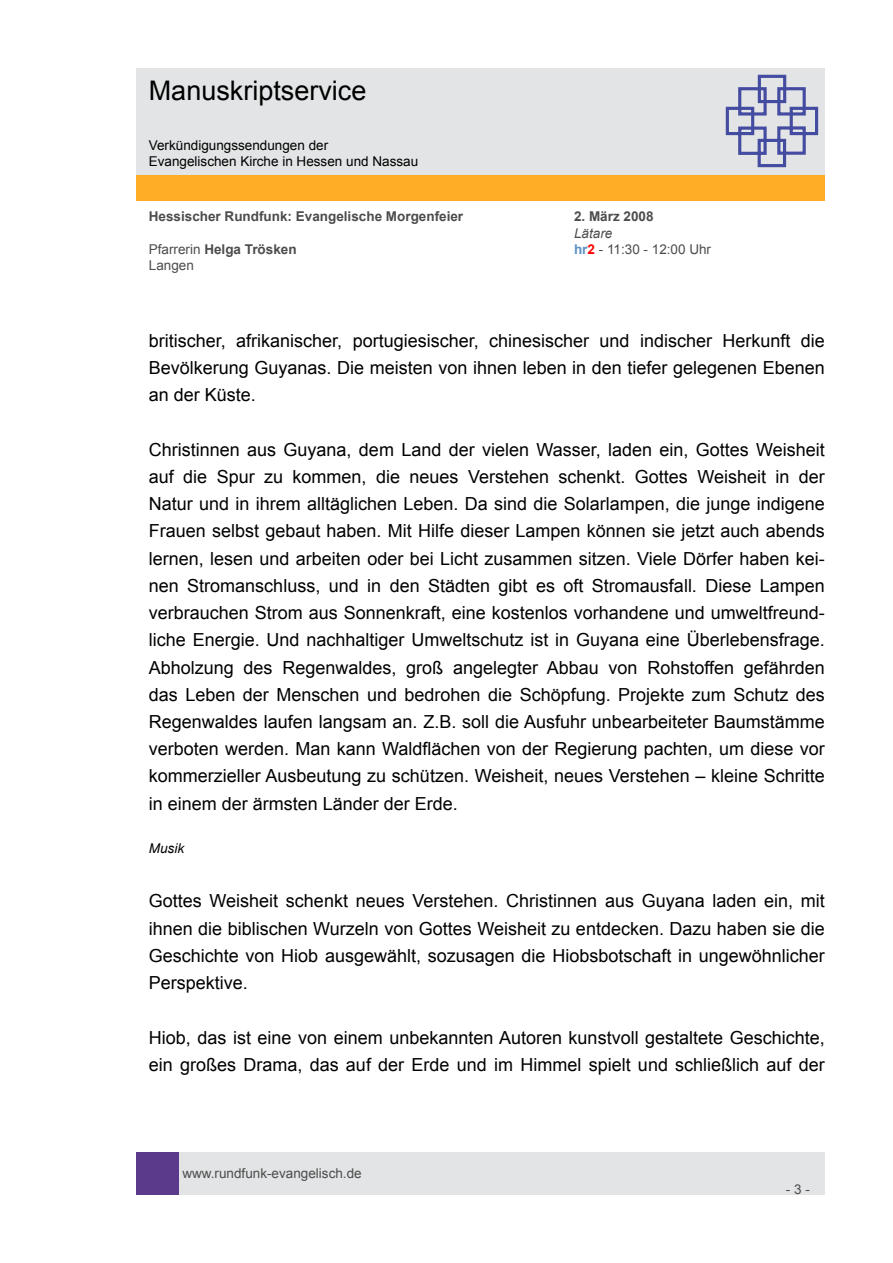
<style>
.page{position:relative;width:893px;height:1263px;background:#fff}
.page>*{position:absolute;margin:0;border:0;box-sizing:border-box;transform-origin:0 0}
.t1{font:27px "Arial";color:#000}
.t2{font:18px/27.2px "Arial";color:#000;text-align:justify}
.t3{font:700 13.5px "Arial";color:#4c4c4c}
.t4{font:13.5px/16.2px "Arial";color:#000}
.t5{font:13.5px "Arial";color:#4c4c4c}
.t6{font:italic 13.5px "Arial";color:#4c4c4c}
.t7{font:italic 13.5px "Arial";color:#000}
.s1{font-weight:400}
.s2{font-weight:700;color:#5b90c2}
.s3{font-weight:700;color:#f00}
</style>
<div class="page">
<div style="left:179px;top:1152px;width:646px;height:43px;background:#e3e4e5"></div>
<div style="left:136px;top:1152px;width:43px;height:43px;background:#5c3a8b"></div>
<div style="left:136px;top:175px;width:689px;height:26px;background:#ffad26"></div>
<div style="left:136px;top:68px;width:689px;height:106px;background:#e3e4e5"></div>
<svg style="left:725px;top:74px;width:94px;height:94px"></svg>
<h1 class="t1" style="left:149px;top:73px;width:219px">Manuskriptservice</h1>
<p class="t4" style="left:149px;top:137px;width:271px">Verkündigungssendungen der<br>Evangelischen Kirche in Hessen und Nassau</p>
<p class="t3" style="left:149px;top:208px;width:316px">Hessischer Rundfunk: Evangelische Morgenfeier</p>
<p class="t3" style="left:574px;top:208px;width:81px">2. März 2008</p>
<p class="t6" style="left:574px;top:224px;width:40px">Lätare</p>
<p class="t3" style="left:149px;top:240px;width:149px"><span class="s1">Pfarrerin</span> Helga Trösken</p>
<p class="t5" style="left:574px;top:240px;width:139px"><span class="s2">hr</span><span class="s3">2</span> - 11 :30 - 1 2:00 Uhr</p>
<p class="t5" style="left:149px;top:256px;width:47px">Langen</p>
<p class="t2" style="left:149px;top:327px;width:678px">britischer, afrikanischer, portugiesischer, chinesischer und indischer Herkunft die Bevölkerung Guyanas. Die meisten von ihnen leben in den tiefer gelegenen Ebenen an der Küste.</p>
<p class="t2" style="left:149px;top:436px;width:678px">Christinnen aus Guyana, dem Land der vielen Wasser, laden ein, Gottes Weisheit auf die Spur zu kommen, die neues Verstehen schenkt. Gottes Weisheit in der Natur und in ihrem alltäglichen Leben. Da sind die Solarlampen, die junge indigene Frauen selbst gebaut haben. Mit Hilfe dieser Lampen können sie jetzt auch abends lernen, lesen und arbeiten oder bei Licht zusammen sitzen. Viele Dörfer haben kei&shy;nen Stromanschluss, und in den Städten gibt es oft Stromausfall. Diese Lampen verbrauchen Strom aus Sonnenkraft, eine kostenlos vorhandene und umweltfreund&shy;liche Energie. Und nachhaltiger Umweltschutz ist in Guyana eine Überlebensfrage.<br>Abholzung des Regenwaldes, groß angelegter Abbau von Rohstoffen gefährden das Leben der Menschen und bedrohen die Schöpfung. Projekte zum Schutz des Regenwaldes laufen langsam an. Z.B. soll die Ausfuhr unbearbeiteter Baumstämme verboten werden. Man kann Waldflächen von der Regierung pachten, um diese vor kommerzieller Ausbeutung zu schützen. Weisheit, neues Verstehen – kleine Schritte in einem der ärmsten Länder der Erde.</p>
<p class="t7" style="left:149px;top:839px;width:37px">Musik</p>
<p class="t2" style="left:149px;top:888px;width:678px">Gottes Weisheit schenkt neues Verstehen. Christinnen aus Guyana laden ein, mit ihnen die biblischen Wurzeln von Gottes Weisheit zu entdecken. Dazu haben sie die Geschichte von Hiob ausgewählt, sozusagen die Hiobsbotschaft in ungewöhnlicher Perspektive.</p>
<p class="t2" style="left:149px;top:1024px;width:678px">Hiob, das ist eine von einem unbekannten Autoren kunstvoll gestaltete Geschichte, ein großes Drama, das auf der Erde und im Himmel spielt und schließlich auf der</p>
<p class="t5" style="left:182px;top:1164px;width:181px">www.rundfunk-evangelisch.de</p>
<p class="t5" style="left:786px;top:1180px;width:26px">- -</p>
</div>
